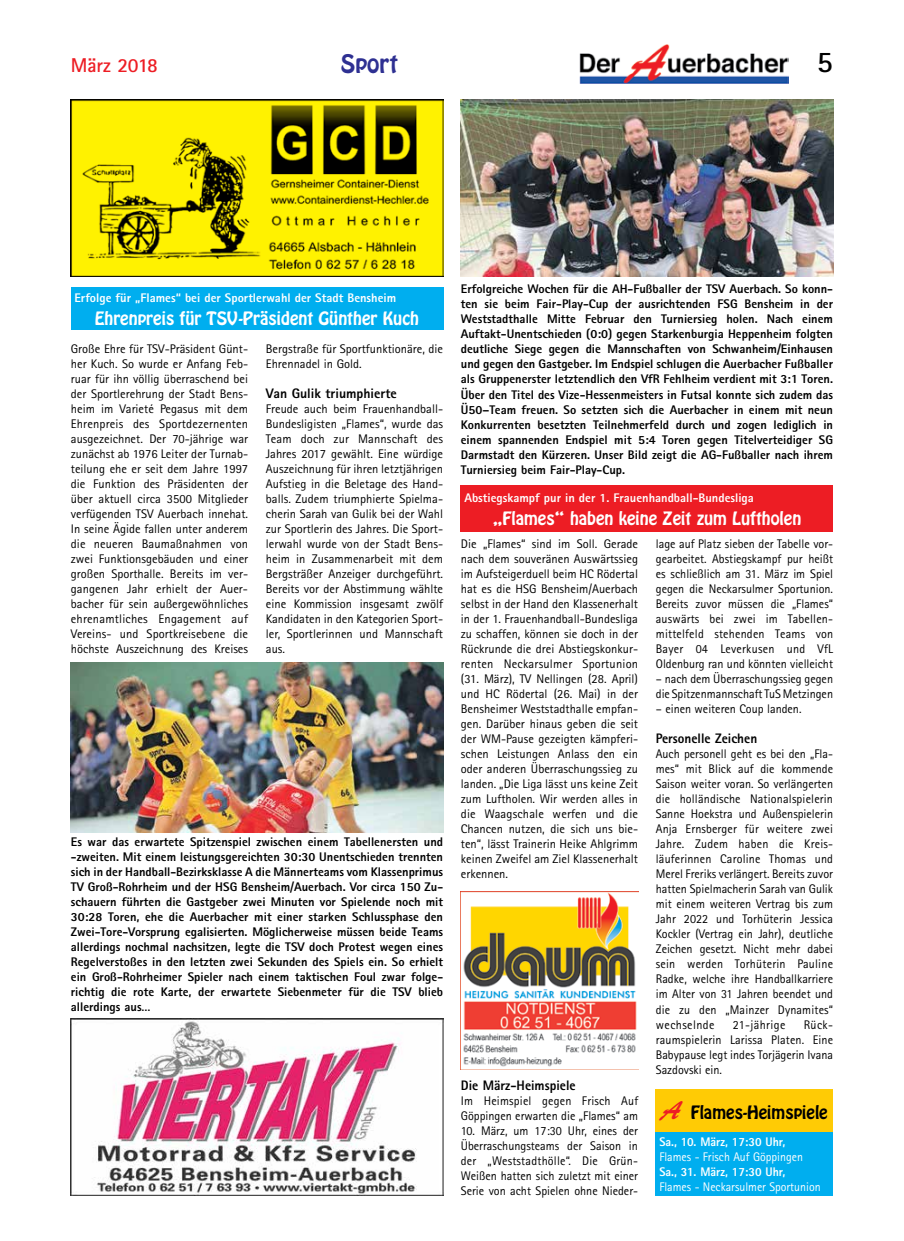
<style>
.page{position:relative;width:904px;height:1241px;background:#fff}
.page>*{position:absolute;margin:0;border:0;box-sizing:border-box;transform-origin:0 0}
.t1{font:700 30px "Rotis Sans Serif";color:#000}
.t2{font:22.5px "Hobo";color:#2e3092}
.t3{font:700 20px "Rotis Sans Serif";letter-spacing:-.02em;color:#ed1d24}
.t4{font:16.25px "Hobo";color:#fff}
.t5{font:16.25px "Hobo";color:#000}
.t6{font:800 13.75px "Rotis Sans Serif";color:#000}
.t7{font:12.5px/15px "Rotis Sans Serif";color:#000;text-align:justify}
.t8{font:800 12.5px/15px "Rotis Sans Serif";color:#000;text-align:justify}
.t9{font:800 12.5px "Rotis Sans Serif";color:#fff}
.t10{font:12.5px "Rotis Sans Serif";color:#fff;scale:.95 1}
.t11{font:800 12.5px "Rotis Sans Serif";color:#fff;scale:.95 1}
.t12{font:12.5px "Rotis Sans Serif";letter-spacing:.035em;color:#000}
.s1{font-family:"Brush Script Std";font-size:26.25px;color:#ed1d24}
</style>
<div class="page">
<img style="left:579px;top:45px;width:209px;height:38px">
<img style="left:461px;top:891px;width:177px;height:176px">
<img style="left:71px;top:99px;width:372px;height:178px">
<img style="left:71px;top:1018px;width:372px;height:177px">
<div style="left:461px;top:485px;width:372px;height:46px;background:#ed1d24"></div>
<div style="left:71px;top:287px;width:372px;height:43px;background:#00aeef"></div>
<img style="left:71px;top:662px;width:372px;height:170px">
<img style="left:461px;top:99px;width:372px;height:177px">
<div style="left:656px;top:1131px;width:177px;height:64px;background:#00aeef"></div>
<div style="left:656px;top:1088px;width:177px;height:43px;background:#ffcb05"></div>
<h3 class="t3" style="left:71px;top:52px;width:89px">März 2018</h3>
<h2 class="t2" style="left:341px;top:48px;width:59px">Sport</h2>
<h1 class="t1" style="left:817px;top:42px;width:18px">5</h1>
<p class="t9" style="left:74px;top:290px;width:323px">Erfolge für „Flames“ bei der Sportlerwahl der Stadt Bensheim</p>
<h3 class="t4" style="left:95px;top:307px;width:326px">Ehrenpreis für TSV-Präsident Günther Kuch</h3>
<p class="t7" style="left:71px;top:341px;width:179px">Große Ehre für TSV-Präsident Günt&shy;her Kuch. So wurde er Anfang Feb&shy;ruar für ihn völlig überraschend bei der Sportlerehrung der Stadt Bens&shy;heim im Varieté Pegasus mit dem Ehrenpreis des Sportdezernenten ausgezeichnet. Der 70-jährige war zunächst ab 1976 Leiter der Turnab&shy;teilung ehe er seit dem Jahre 1997 die Funktion des Präsidenten der über aktuell circa 3500 Mitglieder verfügenden TSV Auerbach innehat.<br>In seine Ägide fallen unter anderem die neueren Baumaßnahmen von zwei Funktionsgebäuden und einer großen Sporthalle. Bereits im ver&shy;gangenen Jahr erhielt der Auer&shy;bacher für sein außergewöhnliches ehrenamtliches Engagement auf Vereins- und Sportkreisebene die höchste Auszeichnung des Kreises</p>
<p class="t7" style="left:266px;top:341px;width:179px">Bergstraße für Sportfunktionäre, die<br>Ehrennadel in Gold.</p>
<p class="t6" style="left:266px;top:385px;width:132px">Van Gulik triumphierte</p>
<p class="t7" style="left:266px;top:401px;width:179px">Freude auch beim Frauenhandball-Bundesligisten „Flames“, wurde das Team doch zur Mannschaft des Jahres 2017 gewählt. Eine würdige Auszeichnung für ihren letztjährigen Aufstieg in die Beletage des Hand&shy;balls. Zudem triumphierte Spielma&shy;cherin Sarah van Gulik bei der Wahl zur Sportlerin des Jahres. Die Sport&shy;lerwahl wurde von der Stadt Bens&shy;heim in Zusammenarbeit mit dem Bergsträßer Anzeiger durchgeführt.<br>Bereits vor der Abstimmung wählte eine Kommission insgesamt zwölf Kandidaten in den Kategorien Sport&shy;ler, Sportlerinnen und Mannschaft aus.</p>
<p class="t8" style="left:71px;top:834px;width:374px;text-align:left">Es war das erwartete Spitzenspiel zwischen einem Tabellenersten und -zweiten. Mit einem leistungsgereichten 30:30 Unentschieden trennten sich in der Handball-Bezirksklasse A die Männerteams vom Klassenprimus TV Groß-Rohrheim und der HSG Bensheim/Auerbach. Vor circa 150 Zu-- schauern führten die Gastgeber zwei Minuten vor Spielende noch mit 30:28 Toren, ehe die Auerbacher mit einer starken Schlussphase den Zwei-Tore-Vorsprung egalisierten. Möglicherweise müssen beide Teams allerdings nochmal nachsitzen, legte die TSV doch Protest wegen eines Regelverstoßes in den letzten zwei Sekunden des Spiels ein. So erhielt ein Groß-Rohrheimer Spieler nach einem taktischen Foul zwar folge&shy;richtig die rote Karte, der erwartete Siebenmeter für die TSV blieb allerdings aus…</p>
<p class="t8" style="left:461px;top:281px;width:374px">Erfolgreiche Wochen für die AH-Fußballer der TSV Auerbach. So konn&shy;ten sie beim Fair-Play-Cup der ausrichtenden FSG Bensheim in der Weststadthalle Mitte Februar den Turniersieg holen. Nach einem Auftakt-Unentschieden (0:0) gegen Starkenburgia Heppenheim folgten deutliche Siege gegen die Mannschaften von Schwanheim/Einhausen und gegen den Gastgeber. Im Endspiel schlugen die Auerbacher Fußballer als Gruppenerster letztendlich den VfR Fehlheim verdient mit 3:1 Toren.<br>Über den Titel des Vize-Hessenmeisters in Futsal konnte sich zudem das Ü50–Team freuen. So setzten sich die Auerbacher in einem mit neun Konkurrenten besetzten Teilnehmerfeld durch und zogen lediglich in einem spannenden Endspiel mit 5:4 Toren gegen Titelverteidiger SG Darmstadt den Kürzeren. Unser Bild zeigt die AG-Fußballer nach ihrem Turniersieg beim Fair-Play-Cup.</p>
<p class="t9" style="left:464px;top:490px;width:291px">Abstiegskampf pur in der 1. Frauenhandball-Bundesliga</p>
<h3 class="t4" style="left:492px;top:507px;width:310px">„Flames“ haben keine Zeit zum Luftholen</h3>
<p class="t7" style="left:461px;top:536px;width:179px">Die „Flames“ sind im Soll. Gerade nach dem souveränen Auswärtssieg im Aufsteigerduell beim HC Rödertal hat es die HSG Bensheim/Auerbach selbst in der Hand den Klassenerhalt in der 1. Frauenhandball-Bundesliga zu schaffen, können sie doch in der Rückrunde die drei Abstiegskonkur&shy;renten Neckarsulmer Sportunion (31. März), TV Nellingen (28. April) und HC Rödertal (26. Mai) in der Bensheimer Weststadthalle empfan&shy;gen. Darüber hinaus geben die seit der WM-Pause gezeigten kämpferi&shy;schen Leistungen Anlass den ein oder anderen Überraschungssieg zu landen. „Die Liga lässt uns keine Zeit zum Luftholen. Wir werden alles in die Waagschale werfen und die Chancen nutzen, die sich uns bie&shy;ten“, lässt Trainerin Heike Ahlgrimm keinen Zweifel am Ziel Klassenerhalt erkennen.</p>
<p class="t7" style="left:656px;top:536px;width:179px">lage auf Platz sieben der Tabelle vor&shy;gearbeitet. Abstiegskampf pur heißt es schließlich am 31. März im Spiel gegen die Neckarsulmer Sportunion.<br>Bereits zuvor müssen die „Flames“ auswärts bei zwei im Tabellen&shy;mittelfeld stehenden Teams von Bayer 04 Leverkusen und VfL Oldenburg ran und könnten vielleicht</p>
<p class="t7" style="left:656px;top:671px;width:179px">– nach dem Überraschungssieg gegen die Spitzenmannschaft TuS Metzingen</p>
<p class="t7" style="left:656px;top:701px;width:147px">– einen weiteren Coup landen.</p>
<p class="t6" style="left:656px;top:729px;width:103px">Personelle Zeichen</p>
<p class="t7" style="left:656px;top:746px;width:179px">Auch personell geht es bei den „Fla&shy;mes“ mit Blick auf die kommende Saison weiter voran. So verlängerten die holländische Nationalspielerin Sanne Hoekstra und Außenspielerin Anja Ernsberger für weitere zwei Jahre. Zudem haben die Kreis&shy;läuferinnen Caroline Thomas und Merel Freriks verlängert. Bereits zuvor hatten Spielmacherin Sarah van Gulik mit einem weiteren Vertrag bis zum Jahr 2022 und Torhüterin Jessica Kockler (Vertrag ein Jahr), deutliche Zeichen gesetzt. Nicht mehr dabei sein werden Torhüterin Pauline Radke, welche ihre Handballkarriere im Alter von 31 Jahren beendet und die zu den „Mainzer Dynamites“ wechselnde</p>
<p class="t7" style="left:656px;top:1016px;width:179px;text-indent:148px">Rück&shy;raumspielerin Larissa Platen. Eine Babypause legt indes Torjägerin Ivana Sazdovski ein.</p>
<p class="t12" style="left:732px;top:1016px;width:54px">21-jährige</p>
<p class="t6" style="left:461px;top:1076px;width:116px">Die März-Heimspiele</p>
<p class="t7" style="left:461px;top:1093px;width:179px">Im Heimspiel gegen Frisch Auf<br>Göppingen erwarten die „Flames“ am</p>
<p class="t7" style="left:461px;top:1123px;width:179px">10. März, um 17:30 Uhr, eines der Überraschungsteams der Saison in der „Weststadthölle“. Die Grün-Weißen hatten sich zuletzt mit einer Serie von acht Spielen ohne Nieder-</p>
<h3 class="t5" style="left:661px;top:1101px;width:168px"><span class="s1">A</span> Flames-Heimspiele</h3>
<p class="t11" style="left:659px;top:1133px;width:134px">Sa., 10. März, 17:30 Uhr,</p>
<p class="t10" style="left:659px;top:1149px;width:153px">Flames - Frisch Auf Göppingen</p>
<p class="t11" style="left:659px;top:1163px;width:134px">Sa., 31. März, 17:30 Uhr,</p>
<p class="t10" style="left:659px;top:1179px;width:171px">Flames - Neckarsulmer Sportunion</p>
</div>
